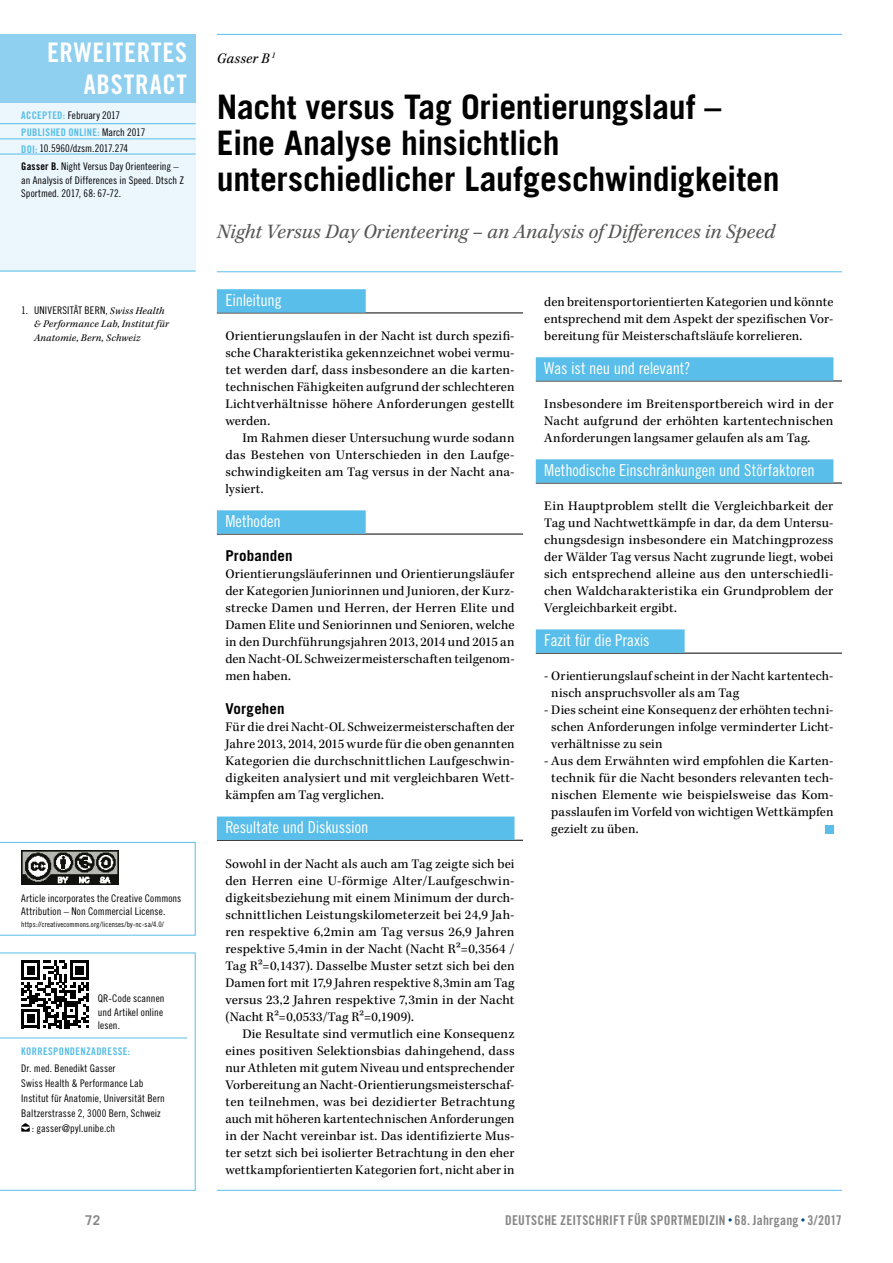
<style>
.page{position:relative;width:893px;height:1263px;background:#fff}
.page>*{position:absolute;margin:0;border:0;box-sizing:border-box;transform-origin:0 0}
.t1{font:700 33.75px/36px "Trade Gothic LT Std";letter-spacing:-.01em;color:#000}
.t2{font:27px/31.5px "Trade Gothic LT Std Bd Cn 20";letter-spacing:.03em;color:#fff;text-align:right}
.t3{font:italic 21px "Kepler Std";letter-spacing:.005em;color:#575756}
.t4{font:16.5px "Trade Gothic LT Std Cn 18";letter-spacing:-.01em;color:#fff}
.t5{font:700 15px "Trade Gothic LT Std";letter-spacing:.01em;color:#000}
.t6{font:italic 15px "Kepler Std";letter-spacing:.01em;color:#000}
.t7{font:13.5px/17px "Kepler Std";letter-spacing:.01em;color:#000;text-align:justify}
.t8{font:13.5px "Trade Gothic LT Std Bd Cn 20";letter-spacing:.015em;color:#878787}
.t9{font:700 13.5px "Trade Gothic LT Std";color:#878787}
.t10{font:10.5px/13.5px "Trade Gothic LT Std Cn 18";letter-spacing:.01em;color:#000}
.t11{font:10.5px/17px "Trade Gothic LT Std Bd Cn 20";letter-spacing:.03em;color:#59bee9}
.t12{font:italic 10.5px/13.5px "Kepler Std";letter-spacing:.02em;color:#000}
.t13{font:7.5px "Trade Gothic LT Std Cn 18";letter-spacing:.015em;color:#000}
.s1{font-family:"Trade Gothic LT Std Bd Cn 20";color:#59bee9}
.s2{font-family:"Trade Gothic LT Std Cn 18";color:#000}
.s3{font-family:"Trade Gothic LT Std Bd Cn 20"}
.s4{font-family:"Kepler Std";font-style:italic}
</style>
<div class="page">
<div style="left:0;top:72px;width:196px;height:200px;background:#ebf6fd"></div>
<hr style="left:0;top:271px;width:196px;height:1px;background:#59bee9">
<hr style="left:0;top:123px;width:196px;height:1px;background:#59bee9">
<hr style="left:0;top:138px;width:196px;height:1px;background:#59bee9">
<hr style="left:0;top:154px;width:196px;height:1px;background:#59bee9">
<hr style="left:217px;top:271px;width:625px;height:1px;background:#59bee9">
<hr style="left:217px;top:34px;width:625px;height:1px;background:#59bee9">
<hr style="left:217px;top:1190px;width:625px;height:1px;background:#59bee9">
<svg style="left:0;top:952px;width:196px;height:239px"></svg>
<div style="left:0;top:34px;width:196px;height:68px;background:#8fcff0"></div>
<svg style="left:21px;top:1123px;width:9px;height:8px"></svg>
<hr style="left:217px;top:313px;width:306px;height:1px;background:#000">
<div style="left:217px;top:289px;width:149px;height:24px;background:#59bee9"></div>
<hr style="left:217px;top:534px;width:306px;height:1px;background:#000">
<div style="left:217px;top:510px;width:149px;height:24px;background:#59bee9"></div>
<hr style="left:217px;top:840px;width:306px;height:1px;background:#000">
<div style="left:217px;top:816px;width:297px;height:24px;background:#59bee9"></div>
<hr style="left:536px;top:381px;width:306px;height:1px;background:#000">
<div style="left:536px;top:357px;width:297px;height:24px;background:#59bee9"></div>
<hr style="left:536px;top:483px;width:306px;height:1px;background:#000">
<div style="left:536px;top:459px;width:297px;height:24px;background:#59bee9"></div>
<hr style="left:536px;top:653px;width:306px;height:1px;background:#000">
<div style="left:536px;top:629px;width:149px;height:24px;background:#59bee9"></div>
<div style="left:825px;top:825px;width:8px;height:8px;background:#59bee9"></div>
<svg style="left:21px;top:961px;width:68px;height:67px"></svg>
<svg style="left:0;top:842px;width:196px;height:93px"></svg>
<h2 class="t2" style="left:47px;top:36px;width:141px">ERWEITERTES<br>ABSTRACT</h2>
<p class="t10" style="left:21px;top:108px;width:100px"><span class="s1">ACCEPTED:</span> February 2017</p>
<p class="t11" style="left:21px;top:124px;width:126px">PUBLISHED ONLINE: <span class="s2">March 2017<br></span>DOI:</p>
<p class="t10" style="left:21px;top:138px;width:159px;line-height:18.5px;text-indent:18px">10.5960/dzsm.2017.274<br><span class="s3">Gasser B.</span> Night Versus Day Orienteering –</p>
<p class="t10" style="left:21px;top:173px;width:164px">an Analysis of Differences in Speed. Dtsch Z<br>Sportmed. 2017, 68: 67-72.</p>
<p class="t10" style="left:21px;top:303px;width:145px">1. UNIVERSITÄT BERN, <span class="s4">Swiss Health</span></p>
<p class="t12" style="left:34px;top:318px;width:136px">&amp; Performance Lab, Institut für<br>Anatomie, Bern, Schweiz</p>
<p class="t10" style="left:21px;top:891px;width:162px">Article incorporates the Creative Commons<br>Attribution – Non Commercial License.</p>
<p class="t13" style="left:21px;top:920px;width:144px">https://creativecommons.org/licenses/by-nc-sa/4.0/</p>
<p class="t10" style="left:98px;top:991px;width:68px">QR-Code scannen und Artikel online lesen.</p>
<p class="t11" style="left:21px;top:1042px;width:111px">KORRESPONDENZADRESSE:</p>
<p class="t10" style="left:21px;top:1061px;width:96px">Dr. med. Benedikt Gasser</p>
<p class="t10" style="left:21px;top:1076px;width:124px">Swiss Health &amp; Performance Lab</p>
<p class="t10" style="left:21px;top:1091px;width:145px">Institut für Anatomie, Universität Bern</p>
<p class="t10" style="left:21px;top:1106px;width:141px">Baltzerstrasse 2, 3000 Bern, Schweiz</p>
<p class="t10" style="left:32px;top:1121px;width:85px">: gasser@pyl.unibe.ch</p>
<p class="t6" style="left:217px;top:50px;width:60px">Gasser B <sup>1</sup></p>
<h1 class="t1" style="left:217px;top:89px;width:564px">Nacht versus Tag Orientierungslauf –<br>Eine Analyse hinsichtlich unterschiedlicher Laufgeschwindigkeiten</h1>
<h3 class="t3" style="left:217px;top:220px;width:560px">Night Versus Day Orienteering – an Analysis of Differences in Speed</h3>
<p class="t4" style="left:225px;top:290px;width:58px">Einleitung</p>
<p class="t7" style="left:225px;top:328px;width:291px">Orientierungslaufen in der Nacht ist durch spezifi&shy;sche Charakteristika gekennzeichnet wobei vermu&shy;tet werden darf, dass insbesondere an die karten&shy;technischen Fähigkeiten aufgrund der schlechteren Lichtverhältnisse höhere Anforderungen gestellt werden.</p>
<p class="t7" style="left:225px;top:430px;width:291px;text-indent:17px">Im Rahmen dieser Untersuchung wurde sodann das Bestehen von Unterschieden in den Laufge&shy;schwindigkeiten am Tag versus in der Nacht ana&shy;lysiert.</p>
<p class="t4" style="left:225px;top:512px;width:57px">Methoden</p>
<p class="t5" style="left:225px;top:547px;width:69px">Probanden</p>
<p class="t7" style="left:225px;top:566px;width:291px">Orientierungsläuferinnen und Orientierungsläufer der Kategorien Juniorinnen und Junioren, der Kurz&shy;strecke Damen und Herren, der Herren Elite und Damen Elite und Seniorinnen und Senioren, welche in den Durchführungsjahren 2013, 2014 und 2015 an den Nacht-OL Schweizermeisterschaften teilgenom&shy;men haben.</p>
<p class="t5" style="left:225px;top:700px;width:61px">Vorgehen</p>
<p class="t7" style="left:225px;top:719px;width:291px">Für die drei Nacht-OL Schweizermeisterschaften der Jahre 2013, 2014, 2015 wurde für die oben genannten Kategorien die durchschnittlichen Laufgeschwin&shy;digkeiten analysiert und mit vergleichbaren Wett&shy;kämpfen am Tag verglichen.</p>
<p class="t4" style="left:225px;top:818px;width:144px">Resultate und Diskussion</p>
<p class="t7" style="left:225px;top:855px;width:291px">Sowohl in der Nacht als auch am Tag zeigte sich bei den Herren eine U-förmige Alter/Laufgeschwin&shy;digkeitsbeziehung mit einem Minimum der durch&shy;schnittlichen Leistungskilometerzeit bei 24,9 Jah&shy;ren respektive 6,2min am Tag versus 26,9 Jahren respektive 5,4min in der Nacht (Nacht R2=0,3564 / Tag R2=0,1437). Dasselbe Muster setzt sich bei den Damen fort mit 17,9 Jahren respektive 8,3min am Tag versus 23,2 Jahren respektive 7,3min in der Nacht (Nacht R2=0,0533/Tag R2=0,1909).</p>
<p class="t7" style="left:225px;top:1025px;width:291px;text-indent:17px">Die Resultate sind vermutlich eine Konsequenz eines positiven Selektionsbias dahingehend, dass nur Athleten mit gutem Niveau und entsprechender Vorbereitung an Nacht-Orientierungsmeisterschaf&shy;ten teilnehmen, was bei dezidierter Betrachtung auch mit höheren kartentechnischen Anforderungen in der Nacht vereinbar ist. Das identifizierte Mus&shy;ter setzt sich bei isolierter Betrachtung in den eher wettkampforientierten Kategorien fort, nicht aber in</p>
<p class="t7" style="left:544px;top:294px;width:291px">den breitensportorientierten Kategorien und könnte entsprechend mit dem Aspekt der spezifischen Vor&shy;bereitung für Meisterschaftsläufe korrelieren.</p>
<p class="t4" style="left:544px;top:358px;width:148px">Was ist neu und relevant?</p>
<p class="t7" style="left:544px;top:396px;width:291px">Insbesondere im Breitensportbereich wird in der Nacht aufgrund der erhöhten kartentechnischen Anforderungen langsamer gelaufen als am Tag.</p>
<p class="t4" style="left:544px;top:461px;width:272px">Methodische Einschränkungen und Störfaktoren</p>
<p class="t7" style="left:544px;top:498px;width:291px">Ein Hauptproblem stellt die Vergleichbarkeit der Tag und Nachtwettkämpfe in dar, da dem Untersu&shy;chungsdesign insbesondere ein Matchingprozess der Wälder Tag versus Nacht zugrunde liegt, wobei sich entsprechend alleine aus den unterschiedli&shy;chen Waldcharakteristika ein Grundproblem der Vergleichbarkeit ergibt.</p>
<p class="t4" style="left:544px;top:631px;width:107px">Fazit für die Praxis</p>
<p class="t7" style="left:551px;top:668px;width:284px;text-indent:-7px">- Orientierungslauf scheint in der Nacht kartentech&shy;nisch anspruchsvoller als am Tag</p>
<p class="t7" style="left:551px;top:702px;width:284px;text-indent:-7px">- Dies scheint eine Konsequenz der erhöhten techni&shy;schen Anforderungen infolge verminderter Licht&shy;verhältnisse zu sein</p>
<p class="t7" style="left:551px;top:753px;width:284px;text-indent:-7px">- Aus dem Erwähnten wird empfohlen die Karten&shy;technik für die Nacht besonders relevanten tech&shy;nischen Elemente wie beispielsweise das Kom&shy;passlaufen im Vorfeld von wichtigen Wettkämpfen gezielt zu üben.</p>
<p class="t9" style="left:85px;top:1211px;width:17px">72</p>
<p class="t8" style="left:505px;top:1212px;width:338px">DEUTSCHE ZEITSCHRIFT FÜR SPORTMEDIZIN 68. Jahrgang 3/2017</p>
</div>
